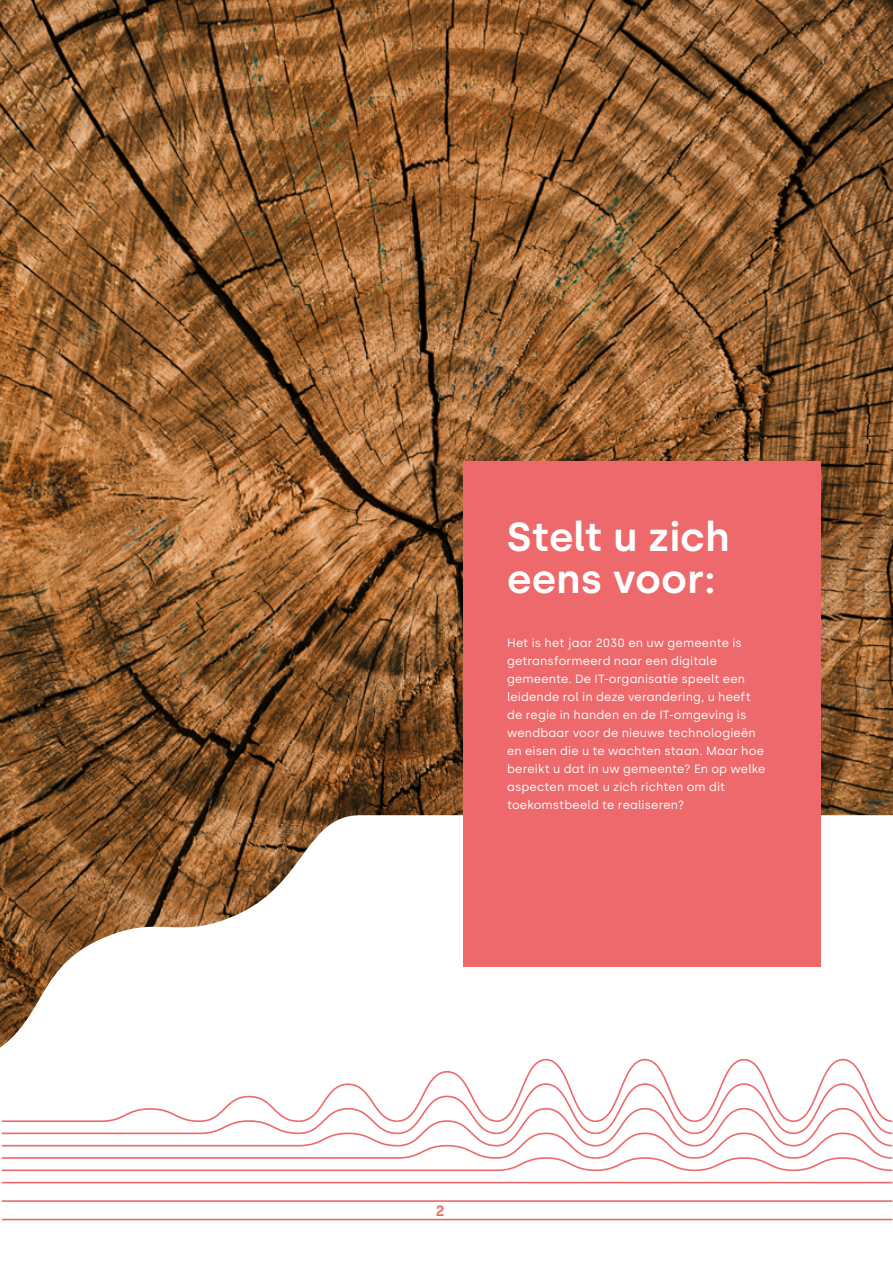
<style>
.page{position:relative;width:893px;height:1263px;background:#fff}
.page>*{position:absolute;margin:0;border:0;box-sizing:border-box;transform-origin:0 0}
.t1{font:600 40.5px/42px "Silka";color:#fff}
.t2{font:600 15px "Silka";color:#ed696b}
.t3{font:12px/18px "Silka";letter-spacing:.015em;color:#fff}
</style>
<div class="page">
<img style="left:0;top:0;width:893px;height:815px">
<svg style="left:0;top:815px;width:893px;height:233px"></svg>
<div style="left:463px;top:461px;width:358px;height:506px;background:#ed696b"></div>
<svg style="left:1px;top:1058px;width:892px;height:163px"></svg>
<h1 class="t1" style="left:507px;top:516px;width:224px">Stelt u zich eens voor:</h1>
<p class="t3" style="left:507px;top:634px;width:260px">Het is het jaar 2030 en uw gemeente is getransformeerd naar een digitale gemeente. De IT-organisatie speelt een leidende rol in deze verandering, u heeft de regie in handen en de IT-omgeving is wendbaar voor de nieuwe technologieën en eisen die u te wachten staan. Maar hoe bereikt u dat in uw gemeente? En op welke aspecten moet u zich richten om dit toekomstbeeld te realiseren?</p>
<p class="t2" style="left:436px;top:1202px;width:10px">2</p>
</div>
